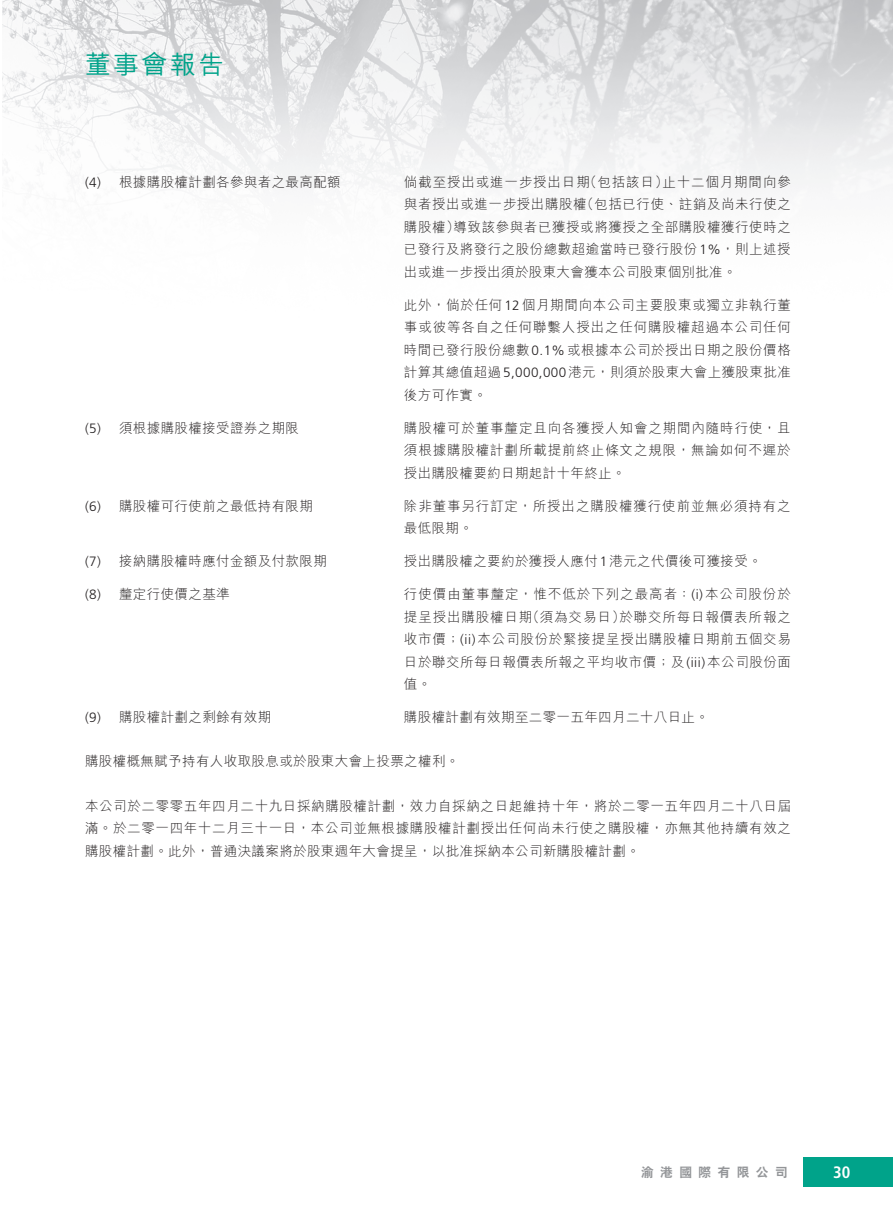
<style>
.page{position:relative;width:893px;height:1212px;background:#fff}
.page>*{position:absolute;margin:0;border:0;box-sizing:border-box;transform-origin:0 0}
.t1{font:500 25.5px "M Hei HK";letter-spacing:.11em;color:#00a38a}
.t2{font:700 condensed 16.5px "Frutiger LT Std";color:#fff}
._1__內文{font:300 13.5px/22.5px "M Hei HK";letter-spacing:.04em;color:#231f20}
._1__內文-2{font:300 13.5px/22.5px "M Hei HK";letter-spacing:.065em;color:#231f20}
._1__內文-3{font:300 13.5px/22.5px "M Hei HK";letter-spacing:.06em;color:#231f20}
._1__內文-4{font:300 13.5px "M Hei HK";letter-spacing:.07em;color:#231f20}
._1__內文-5{font:300 13.5px "Frutiger LT Std";color:#231f20}
.t3{font:800 12.75px "C Hei 2 HK";color:#939598}
.s1{font-family:"Frutiger LT Std"}
</style>
<div class="page">
<img style="left:2px;top:0;width:891px;height:1187px">
<div style="left:804px;top:1157px;width:89px;height:29px;background:#00a38a"></div>
<h1 class="t1" style="left:85px;top:46px;width:140px">董事會報告</h1>
<p class="_1__內文-5" style="left:85px;top:174px;width:17px">)4(</p>
<p class="_1__內文" style="left:119px;top:170px;width:223px">根據購股權計劃各參與者之最高配額</p>
<p class="_1__內文-5" style="left:85px;top:420px;width:17px">)5(</p>
<p class="_1__內文" style="left:119px;top:416px;width:182px">須根據購股權接受證券之期限</p>
<p class="_1__內文-5" style="left:85px;top:498px;width:17px">)6(</p>
<p class="_1__內文" style="left:119px;top:494px;width:195px">購股權可行使前之最低持有限期</p>
<p class="_1__內文-5" style="left:85px;top:554px;width:17px">)7(</p>
<p class="_1__內文" style="left:119px;top:550px;width:209px">接納購股權時應付金額及付款限期</p>
<p class="_1__內文-5" style="left:85px;top:587px;width:17px">)8(</p>
<p class="_1__內文" style="left:119px;top:583px;width:112px">釐定行使價之基準</p>
<p class="_1__內文-2" style="left:662px;top:170px;width:130px">止十二個月期間向參</p>
<p class="_1__內文" style="left:583px;top:170px;width:86px">（包括該日）</p>
<p class="_1__內文-2" style="left:404px;top:170px;width:187px">倘截至授出或進一步授出日期</p>
<p class="_1__內文" style="left:580px;top:193px;width:212px">（包括已行使、註銷及尚未行使之</p>
<p class="_1__內文" style="left:454px;top:193px;width:339px;text-indent:-50px">與者授出或進一步授出購股權<br>導致該參與者已獲授或將獲授之全部購股權獲行使時之</p>
<p class="_1__內文" style="left:404px;top:215px;width:388px">購股權）<br>已發行及將發行之股份總數超逾當時已發行股份<span class="s1">1%</span>，則上述授出或進一步授出須於股東大會獲本公司股東個別批准。</p>
<p class="_1__內文" style="left:404px;top:293px;width:389px;text-align:justify">此外，倘於任何<span class="s1">12</span>個月期間向本公司主要股東或獨立非執行董事或彼等各自之任何聯繫人授出之任何購股權超過本公司任何時間已發行股份總數<span class="s1">0.1%</span>或根據本公司於授出日期之股份價格計算其總值超過<span class="s1">5,000,000</span>港元，則須於股東大會上獲股東批准後方可作實。</p>
<p class="_1__內文-2" style="left:404px;top:416px;width:388px">購股權可於董事釐定且向各獲授人知會之期間內隨時行使，且</p>
<p class="_1__內文-2" style="left:404px;top:439px;width:388px">須根據購股權計劃所載提前終止條文之規限，無論如何不遲於授出購股權要約日期起計十年終止。</p>
<p class="_1__內文-2" style="left:404px;top:494px;width:388px">除非董事另行訂定，所授出之購股權獲行使前並無必須持有之</p>
<p class="_1__內文" style="left:404px;top:517px;width:71px">最低限期。</p>
<p class="_1__內文" style="left:404px;top:550px;width:359px">授出購股權之要約於獲授人應付 <span class="s1">1</span>港元之代價後可獲接受。</p>
<p class="_1__內文-4" style="left:404px;top:587px;width:388px">行使價由董事釐定，惟不低於下列之最高者： <span class="s1">)i(</span> 本公司股份於</p>
<p class="_1__內文" style="left:526px;top:605px;width:101px">（須為交易日）</p>
<p class="_1__內文-3" style="left:404px;top:605px;width:389px">提呈授出購股權日期<br>收市價；<span class="s1">( )i i</span> 本公司股份於緊接提呈授出購股權日期前五個交易日於聯交所每日報價表所報之平均收市價；及<span class="s1">(iii)</span>本公司股份面值。</p>
<p class="_1__內文" style="left:404px;top:706px;width:306px">購股權計劃有效期至二零一五年四月二十八日止。</p>
<p class="_1__內文-2" style="left:619px;top:605px;width:173px">於聯交所每日報價表所報之</p>
<p class="_1__內文" style="left:119px;top:706px;width:154px">購股權計劃之剩餘有效期</p>
<p class="_1__內文-5" style="left:85px;top:710px;width:17px">)9(</p>
<p class="_1__內文" style="left:85px;top:749px;width:376px">購股權概無賦予持有人收取股息或於股東大會上投票之權利。</p>
<p class="_1__內文" style="left:85px;top:794px;width:708px;text-align:justify">本公司於二零零五年四月二十九日採納購股權計劃，效力自採納之日起維持十年，將於二零一五年四月二十八日屆滿。於二零一四年十二月三十一日，本公司並無根據購股權計劃授出任何尚未行使之購股權，亦無其他持續有效之購股權計劃。此外，普通決議案將於股東週年大會提呈，以批准採納本公司新購股權計劃。</p>
<p class="t3" style="left:641px;top:1166px;width:14px">渝</p>
<p class="t3" style="left:698px;top:1166px;width:14px">際</p>
<p class="t3" style="left:718px;top:1166px;width:14px">有</p>
<p class="t3" style="left:660px;top:1166px;width:14px">港</p>
<p class="t3" style="left:679px;top:1166px;width:14px">國</p>
<p class="t3" style="left:737px;top:1166px;width:14px">限</p>
<p class="t3" style="left:756px;top:1166px;width:14px">公</p>
<p class="t3" style="left:775px;top:1166px;width:14px">司</p>
<p class="t2" style="left:833px;top:1162px;width:19px">30</p>
</div>
